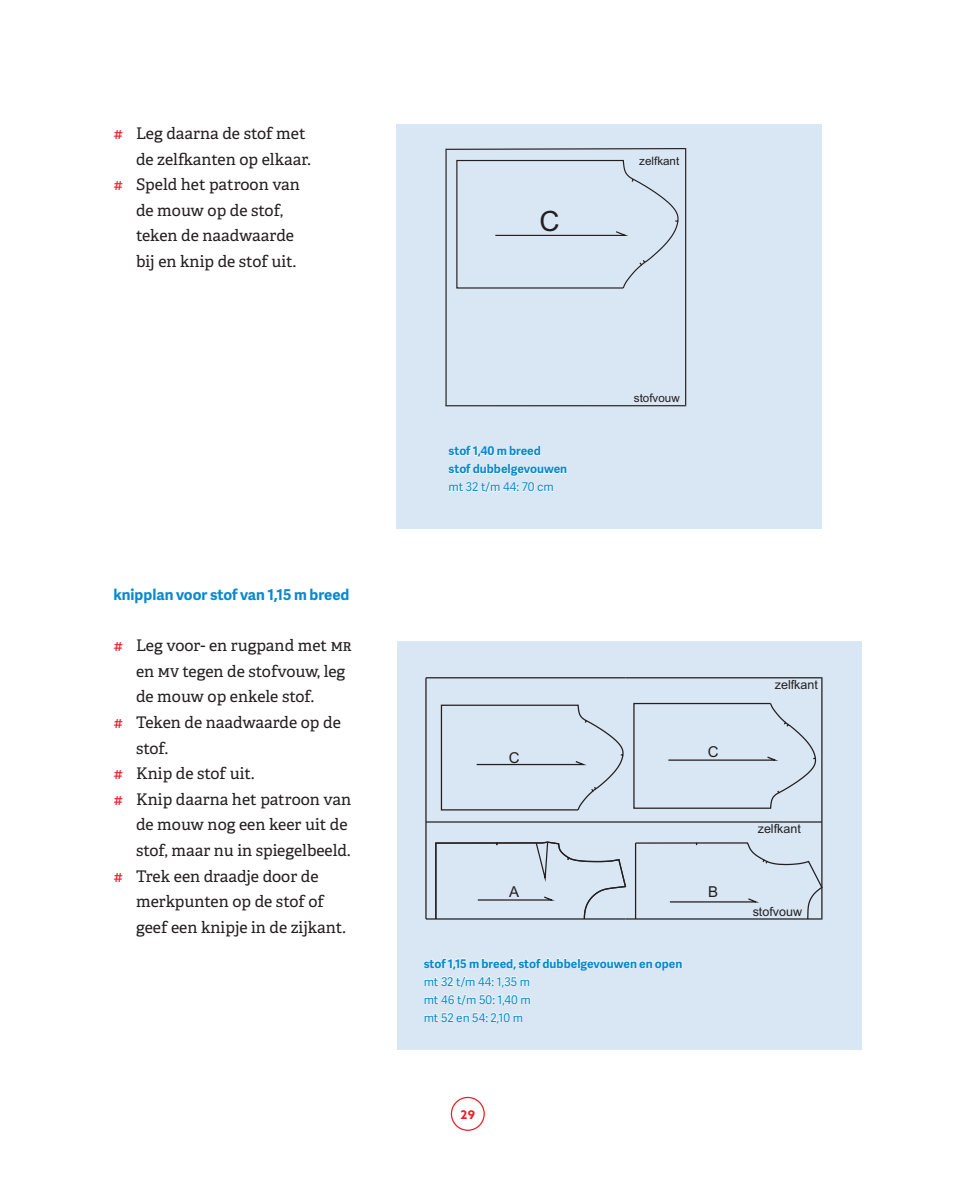
<style>
.page{position:relative;width:964px;height:1191px;background:#fff}
.page>*{position:absolute;margin:0;border:0;box-sizing:border-box;transform-origin:0 0}
.t1{font:28px "Arial";color:#231f20}
.t2{font:16px/25.6px "Adelle";color:#231f20}
.TITEL_tekeningen_tab{font:700 15px "Adelle Sans";color:#098acd}
.t3{font:15px "Arial";color:#231f20}
.t4{font:14px "Arial";color:#231f20}
.t5{font:12.6px "Arial";color:#231f20}
.BODY_Tabel{font:700 12px "Adelle Sans";color:#098acd}
.BODY_Tabel-2{font:12px "Adelle Sans";color:#098acd}
.t6{font:700 12px "Azo Sans";color:#ee1c28}
.t7{font:11.6px "Arial";color:#231f20}
.s1{font-family:"Adelle Sans";color:#ee1c28}
</style>
<div class="page">
<div style="left:451px;top:1096px;width:34px;height:34px;border:1px solid #ee1c28;border-radius:50%"></div>
<div style="left:396px;top:125px;width:426px;height:404px;background:#d9e7f5"></div>
<div style="left:396px;top:641px;width:465px;height:408px;background:#d9e7f5"></div>
<hr style="left:425px;top:678px;width:2px;height:241px;background:#231f20">
<hr style="left:426px;top:677px;width:199px;height:1px;background:#231f20">
<hr style="left:426px;top:918px;width:199px;height:1px;background:#231f20">
<hr style="left:625px;top:677px;width:197px;height:1px;background:#231f20">
<hr style="left:625px;top:918px;width:197px;height:1px;background:#231f20">
<svg style="left:440px;top:704px;width:184px;height:107px"></svg>
<svg style="left:633px;top:702px;width:190px;height:218px"></svg>
<hr style="left:821px;top:678px;width:1px;height:241px;background:#231f20">
<svg style="left:435px;top:841px;width:192px;height:79px"></svg>
<hr style="left:426px;top:821px;width:396px;height:1px;background:#231f20">
<hr style="left:445px;top:149px;width:2px;height:257px;background:#231f20">
<svg style="left:445px;top:148px;width:242px;height:2px"></svg>
<hr style="left:445px;top:405px;width:240px;height:1px;background:#231f20">
<hr style="left:685px;top:149px;width:1px;height:257px;background:#231f20">
<svg style="left:456px;top:159px;width:223px;height:130px"></svg>
<svg style="left:448px;top:446px;width:119px;height:47px"></svg>
<svg style="left:423px;top:958px;width:260px;height:66px"></svg>
<p class="t2" style="left:136px;top:120px;width:176px;text-indent:-23px"><span class="s1">#</span> Leg daarna de stof met de zelfkanten op elkaar.</p>
<p class="t2" style="left:136px;top:171px;width:165px;text-indent:-23px"><span class="s1">#</span> Speld het patroon van de mouw op de stof, teken de naadwaarde bij en knip de stof uit.</p>
<p class="t7" style="left:166px;top:148px;width:47px">stofvouw</p>
<p class="t7" style="left:187px;top:261px;width:42px">zelfkant</p>
<p class="TITEL_tekeningen_tab" style="left:113px;top:583px;width:237px">knipplan voor stof van 1,15 m breed</p>
<p class="t2" style="left:136px;top:632px;width:217px;text-indent:-23px"><span class="s1">#</span> Leg voor- en rugpand met MR en MV tegen de stofvouw, leg de mouw op enkele stof.</p>
<p class="t2" style="left:136px;top:709px;width:206px;text-indent:-23px"><span class="s1">#</span> Teken de naadwaarde op de stof.</p>
<p class="t2" style="left:113px;top:760px;width:143px"><span class="s1">#</span> Knip de stof uit.</p>
<p class="t2" style="left:136px;top:785px;width:216px;text-indent:-23px"><span class="s1">#</span> Knip daarna het patroon van de mouw nog een keer uit de stof, maar nu in spiegelbeeld.</p>
<p class="t2" style="left:136px;top:862px;width:211px;text-indent:-23px"><span class="s1">#</span> Trek een draadje door de merkpunten op de stof of geef een knipje in de zijkant.</p>
<p class="t4" style="left:291px;top:657px;width:11px">B</p>
<p class="t1" style="left:539px;top:203px;width:22px">C</p>
<p class="BODY_Tabel" style="left:449px;top:442px;width:94px">stof 1,40 m breed</p>
<p class="BODY_Tabel" style="left:449px;top:460px;width:120px">stof dubbelgevouwen</p>
<p class="BODY_Tabel-2" style="left:449px;top:478px;width:107px">mt 32 t/m 44: 70 cm</p>
<p class="t7" style="left:639px;top:153px;width:42px">zelfkant</p>
<p class="t7" style="left:634px;top:390px;width:47px">stofvouw</p>
<p class="t3" style="left:509px;top:748px;width:12px">C</p>
<p class="t3" style="left:708px;top:742px;width:12px">C</p>
<p class="t3" style="left:509px;top:882px;width:12px">A</p>
<p class="t3" style="left:708px;top:882px;width:12px">B</p>
<p class="BODY_Tabel" style="left:424px;top:954px;width:260px">stof 1,15 m breed, stof dubbelgevouwen en open</p>
<p class="BODY_Tabel-2" style="left:424px;top:972px;width:108px">mt 32 t/m 44: 1,35 m</p>
<p class="BODY_Tabel-2" style="left:424px;top:990px;width:109px">mt 46 t/m 50: 1,40 m</p>
<p class="BODY_Tabel-2" style="left:424px;top:1008px;width:101px">mt 52 en 54: 2,10 m</p>
<p class="t6" style="left:460px;top:1106px;width:16px">29</p>
<p class="t5" style="left:775px;top:676px;width:45px">zelfkant</p>
<p class="t5" style="left:758px;top:820px;width:45px">zelfkant</p>
<p class="t5" style="left:753px;top:903px;width:51px">stofvouw</p>
</div>
